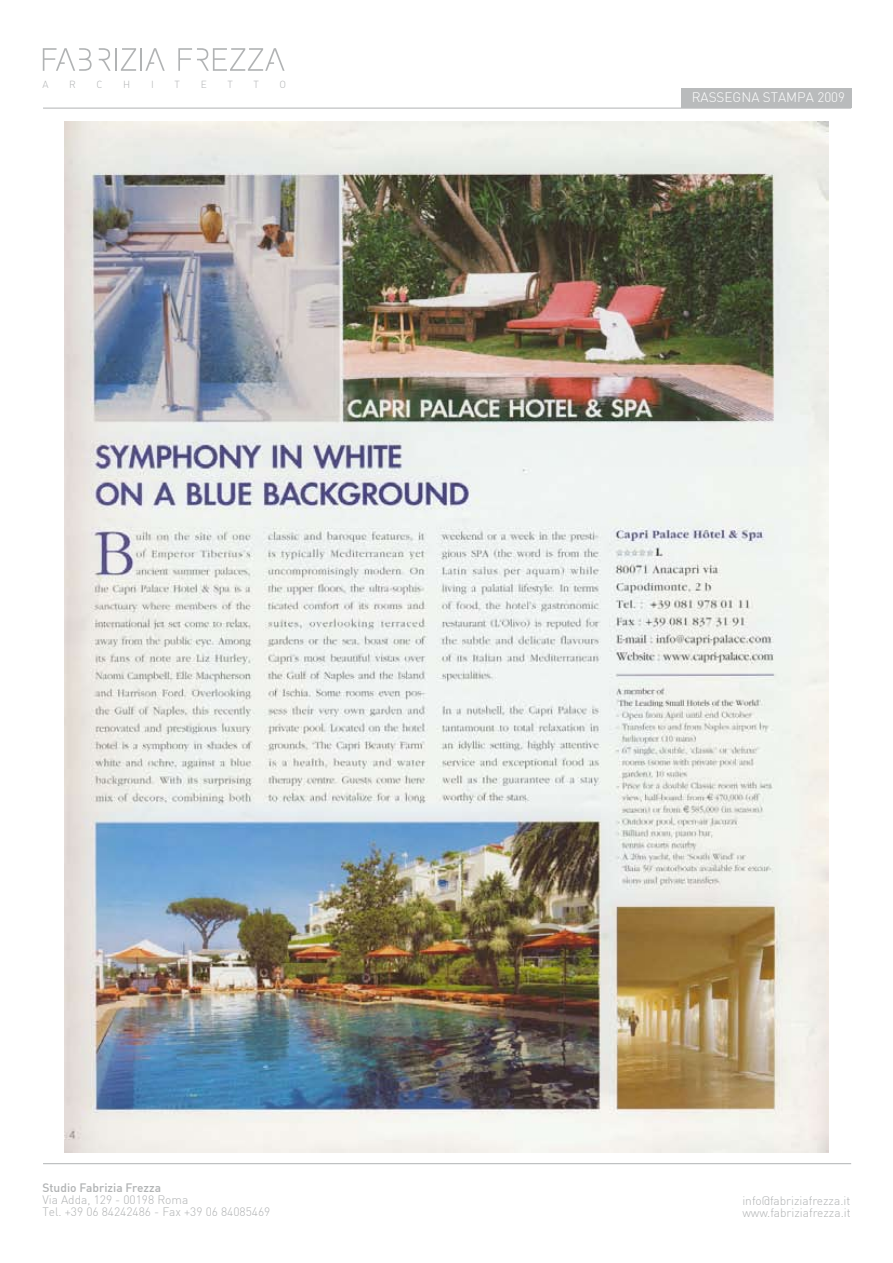
<style>
.page{position:relative;width:893px;height:1263px;background:#fff}
.page>*{position:absolute;margin:0;border:0;box-sizing:border-box;transform-origin:0 0}
.t1{font:300 13.5px "DIN";color:#fff}
.t2{font:300 12px/12px "DIN";color:#b1b3b4}
.t3{font:500 12px "DIN";color:#b1b3b4}
.t4{font:10.2px "DIN Light Alternate";color:#b1b3b4}
</style>
<div class="page">
<svg style="left:99px;top:48px;width:12px;height:23px"></svg>
<hr style="left:115px;top:48px;width:2px;height:23px;background:#b1b3b4">
<svg style="left:121px;top:48px;width:44px;height:23px"></svg>
<svg style="left:43px;top:48px;width:49px;height:23px"></svg>
<svg style="left:178px;top:48px;width:107px;height:23px"></svg>
<hr style="left:43px;top:108px;width:808px;height:1px;background:#b1b3b4">
<hr style="left:43px;top:1163px;width:808px;height:1px;background:#b1b3b4">
<div style="left:681px;top:89px;width:170px;height:19px;background:#b9bbbc"></div>
<img style="left:65px;top:121px;width:763px;height:1032px">
<p class="t4" style="left:42px;top:78px;width:8px">A</p>
<p class="t4" style="left:69px;top:78px;width:8px">R</p>
<p class="t4" style="left:97px;top:78px;width:8px">C</p>
<p class="t4" style="left:123px;top:78px;width:9px">H</p>
<p class="t4" style="left:151px;top:78px;width:4px">I</p>
<p class="t4" style="left:175px;top:78px;width:7px">T</p>
<p class="t4" style="left:201px;top:78px;width:8px">E</p>
<p class="t4" style="left:227px;top:78px;width:7px">T</p>
<p class="t4" style="left:253px;top:78px;width:7px">T</p>
<p class="t4" style="left:279px;top:78px;width:8px">O</p>
<p class="t1" style="left:692px;top:89px;width:155px">RASSEGNA STAMPA 2009</p>
<p class="t3" style="left:42px;top:1180px;width:120px">Studio Fabrizia Frezza</p>
<p class="t2" style="left:42px;top:1193px;width:230px">Via Adda, 129 - 00198 Roma<br>Tel. +39 06 84242486 - Fax +39 06 84085469</p>
<p class="t2" style="left:742px;top:1195px;width:110px">info@fabriziafrezza.it www.fabriziafrezza.it</p>
</div>
